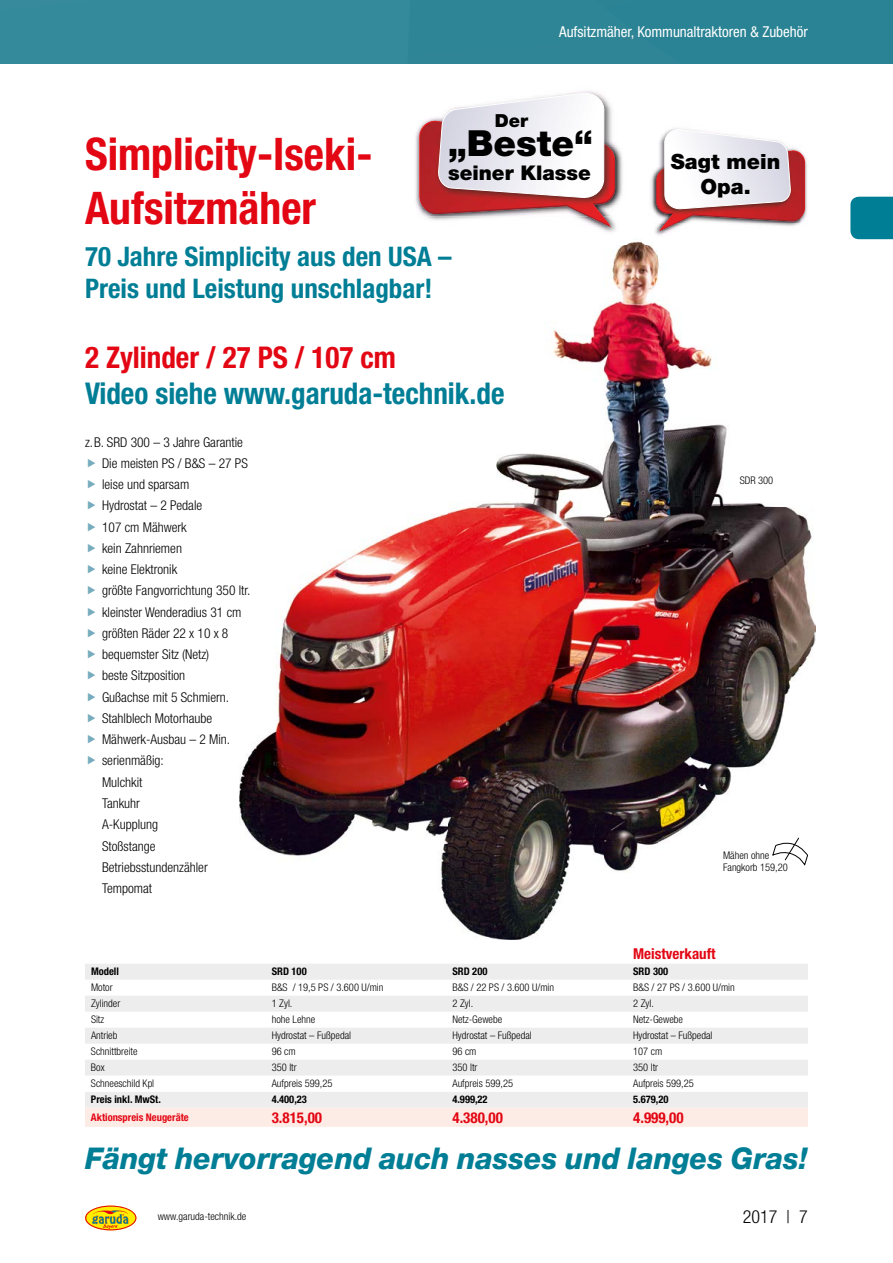
<style>
.page{position:relative;width:893px;height:1263px;background:#fff}
.page>*{position:absolute;margin:0;border:0;box-sizing:border-box;transform-origin:0 0}
.t1{font:700 condensed 45px/54px "Helvetica Neue LT Pro";color:#e30613}
.t2{font:900 36px "Helvetica Neue LT Pro";color:#000}
.t3{font:italic 800 30px "Helvetica Neue LT Pro";color:#007e96}
.t4{font:700 condensed 30px "Helvetica Neue LT Pro";color:#007e96}
.t5{font:700 condensed 30px "Helvetica Neue LT Pro";color:#e30613}
.t6{font:700 condensed 27px/32px "Helvetica Neue LT Pro";color:#007e96}
.t7{font:900 21px/25.2px "Helvetica Neue LT Pro";color:#000;text-align:center}
.t8{font:900 20.25px "Helvetica Neue LT Pro";color:#000}
.t9{font:300 condensed 18px "Helvetica Neue LT Pro";color:#000}
.t10{font:900 18px "Helvetica Neue LT Pro";color:#000}
.t11{font:condensed 15px "Helvetica Neue LT Pro";color:#fff}
.t12{font:700 condensed 15px "Helvetica Neue LT Pro";color:#e30613}
.t13{font:300 condensed 13.5px/21.3px "Helvetica Neue LT Pro";color:#000}
.t14{font:300 condensed 10.5px/12px "Helvetica Neue LT Pro";color:#000}
.t15{font:700 condensed 10.5px "Helvetica Neue LT Pro";color:#000}
.t16{font:700 condensed 10.5px "Helvetica Neue LT Pro";color:#e30613}
</style>
<div class="page">
<svg style="left:85px;top:1205px;width:51px;height:25px"></svg>
<div style="left:0;top:0;width:893px;height:64px;background:#2f8595"></div>
<div style="left:850px;top:197px;width:43px;height:42px;background:#007e96"></div>
<img style="left:240px;top:241px;width:418px;height:698px">
<img style="left:658px;top:260px;width:157px;height:606px">
<svg style="left:85px;top:964px;width:723px;height:144px;fill:#ededed"></svg>
<svg style="left:85px;top:1076px;width:723px;height:16px"></svg>
<div style="left:85px;top:1108px;width:723px;height:19px;background:#fdece5"></div>
<svg style="left:772px;top:837px;width:36px;height:28px"></svg>
<img style="left:405px;top:128px;width:227px;height:116px">
<img style="left:571px;top:91px;width:52px;height:125px">
<svg style="left:419px;top:93px;width:196px;height:135px"></svg>
<img style="left:655px;top:158px;width:152px;height:77px">
<img style="left:643px;top:241px;width:15px;height:3px">
<img style="left:650px;top:158px;width:6px;height:65px">
<svg style="left:656px;top:128px;width:149px;height:104px"></svg>
<p class="t11" style="left:559px;top:23px;width:250px">Aufsitzmäher, Kommunaltraktoren &amp; Zubehör</p>
<h3 class="t10" style="left:495px;top:110px;width:35px">Der</h3>
<h2 class="t2" style="left:448px;top:121px;width:146px">„Beste“</h2>
<h3 class="t8" style="left:448px;top:160px;width:144px">seiner Klasse</h3>
<h1 class="t1" style="left:85px;top:128px;width:289px">Simplicity-Iseki-<br>Aufsitzmäher</h1>
<h3 class="t6" style="left:85px;top:240px;width:368px">70 Jahre Simplicity aus den USA –<br>Preis und Leistung unschlagbar!</h3>
<h3 class="t5" style="left:85px;top:339px;width:312px">2 Zylinder / 27 PS / 107 cm</h3>
<h3 class="t4" style="left:85px;top:375px;width:421px">Video siehe www.garuda-technik.de</h3>
<p class="t13" style="left:102px;top:431px;width:150px;text-indent:-17px">z. B. SRD 300 – 3 Jahre Garantie<br>Die meisten PS / B&amp;S – 27 PS leise und sparsam<br>Hydrostat – 2 Pedale<br>107 cm Mähwerk<br>kein Zahnriemen<br>keine Elektronik<br>größte Fangvorrichtung 350 ltr. kleinster Wenderadius 31 cm größten Räder 22 x 10 x 8 bequemster Sitz (Netz)<br>beste Sitzposition<br>Gußachse mit 5 Schmiern.<br>Stahlblech Motorhaube<br>Mähwerk-Ausbau – 2 Min. serienmäßig:<br>Mulchkit<br>Tankuhr<br>A-Kupplung<br>Stoßstange<br>Betriebsstundenzähler<br>Tempomat</p>
<h3 class="t7" style="left:671px;top:148px;width:111px">Sagt mein<br>Opa.</h3>
<p class="t14" style="left:740px;top:474px;width:35px">SDR 300</p>
<p class="t14" style="left:723px;top:849px;width:66px">Mähen ohne<br>Fangkorb 159,20</p>
<p class="t12" style="left:633px;top:945px;width:84px">Meistverkauft</p>
<p class="t15" style="left:91px;top:965px;width:29px">Modell</p>
<p class="t15" style="left:272px;top:965px;width:36px">SRD 100</p>
<p class="t15" style="left:452px;top:965px;width:36px">SRD 200</p>
<p class="t15" style="left:633px;top:965px;width:36px">SRD 300</p>
<p class="t14" style="left:91px;top:982px;width:23px">Motor</p>
<p class="t14" style="left:272px;top:982px;width:113px">B&amp;S / 19,5 PS / 3.600 U/min</p>
<p class="t14" style="left:452px;top:982px;width:103px">B&amp;S / 22 PS / 3.600 U/min</p>
<p class="t14" style="left:633px;top:982px;width:103px">B&amp;S / 27 PS / 3.600 U/min</p>
<p class="t14" style="left:91px;top:998px;width:31px">Zylinder</p>
<p class="t14" style="left:272px;top:998px;width:22px">1 Zyl.</p>
<p class="t14" style="left:452px;top:998px;width:22px">2 Zyl.</p>
<p class="t14" style="left:633px;top:998px;width:22px">2 Zyl.</p>
<p class="t14" style="left:91px;top:1014px;width:15px">Sitz</p>
<p class="t14" style="left:272px;top:1014px;width:45px">hohe Lehne</p>
<p class="t14" style="left:452px;top:1014px;width:51px">Netz-Gewebe</p>
<p class="t14" style="left:633px;top:1014px;width:51px">Netz-Gewebe</p>
<p class="t14" style="left:91px;top:1030px;width:28px">Antrieb</p>
<p class="t14" style="left:272px;top:1030px;width:81px">Hydrostat – Fußpedal</p>
<p class="t14" style="left:452px;top:1030px;width:81px">Hydrostat – Fußpedal</p>
<p class="t14" style="left:633px;top:1030px;width:81px">Hydrostat – Fußpedal</p>
<p class="t14" style="left:91px;top:1046px;width:48px">Schnittbreite</p>
<p class="t14" style="left:272px;top:1046px;width:26px">96 cm</p>
<p class="t14" style="left:452px;top:1046px;width:26px">96 cm</p>
<p class="t14" style="left:633px;top:1046px;width:31px">107 cm</p>
<p class="t14" style="left:91px;top:1062px;width:15px">Box</p>
<p class="t14" style="left:272px;top:1062px;width:27px">350 ltr</p>
<p class="t14" style="left:452px;top:1062px;width:27px">350 ltr</p>
<p class="t14" style="left:633px;top:1062px;width:27px">350 ltr</p>
<p class="t14" style="left:91px;top:1078px;width:65px">Schneeschild Kpl</p>
<p class="t14" style="left:272px;top:1078px;width:62px">Aufpreis 599,25</p>
<p class="t14" style="left:452px;top:1078px;width:62px">Aufpreis 599,25</p>
<p class="t14" style="left:633px;top:1078px;width:62px">Aufpreis 599,25</p>
<p class="t15" style="left:91px;top:1093px;width:71px">Preis inkl. MwSt.</p>
<p class="t15" style="left:272px;top:1093px;width:37px">4.400,23</p>
<p class="t15" style="left:452px;top:1093px;width:37px">4.999,22</p>
<p class="t15" style="left:633px;top:1093px;width:37px">5.679,20</p>
<p class="t16" style="left:91px;top:1111px;width:99px">Aktionspreis Neugeräte</p>
<p class="t12" style="left:272px;top:1108px;width:52px">3.815,00</p>
<p class="t12" style="left:452px;top:1108px;width:52px">4.380,00</p>
<p class="t12" style="left:633px;top:1108px;width:52px">4.999,00</p>
<h3 class="t3" style="left:85px;top:1141px;width:724px">Fängt hervorragend auch nasses und langes Gras!</h3>
<p class="t14" style="left:158px;top:1210px;width:90px">www.garuda-technik.de</p>
<h3 class="t9" style="left:743px;top:1206px;width:67px">2017 | 7</h3>
</div>
